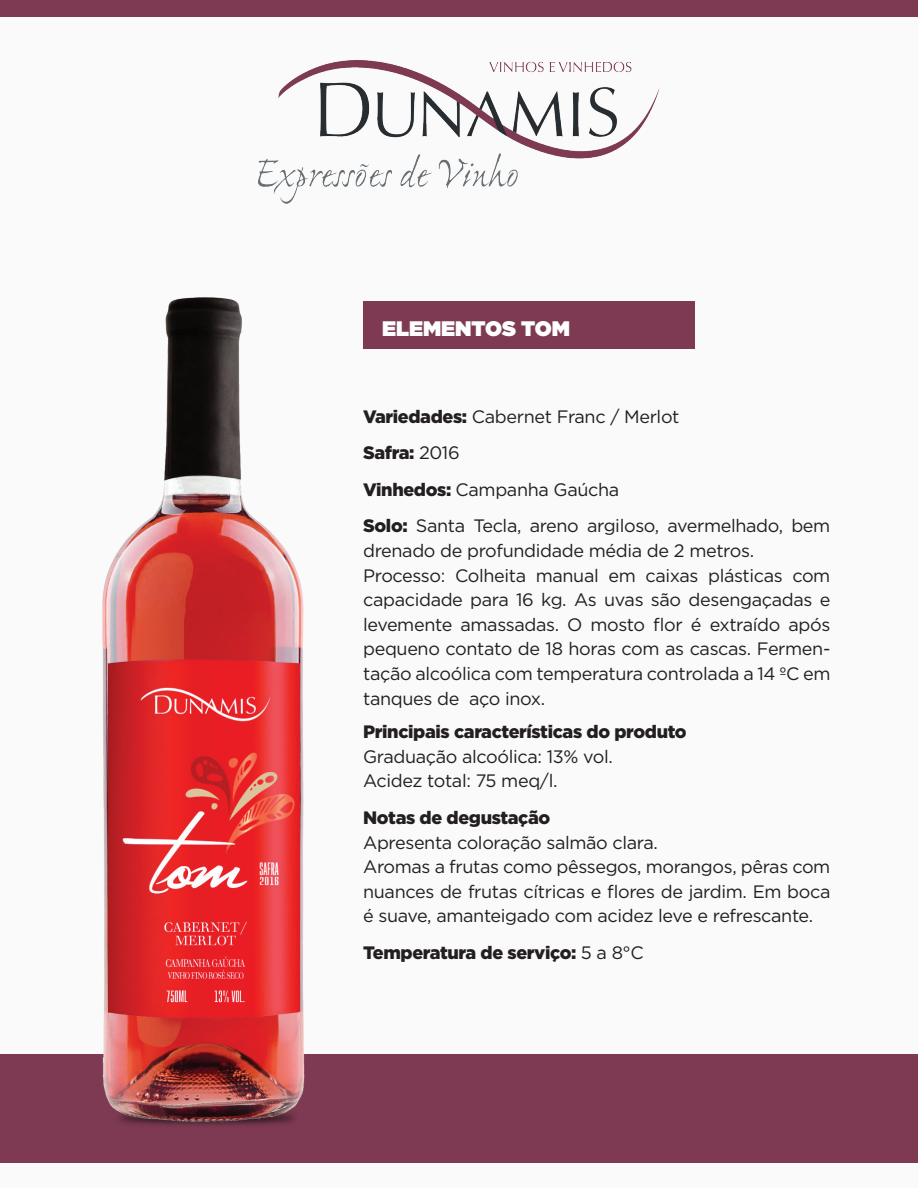
<style>
.page{position:relative;width:918px;height:1188px;background:#fafafa}
.page>*{position:absolute;margin:0;border:0;box-sizing:border-box;transform-origin:0 0}
.t1{font:900 21px "Gotham";color:#fff}
.t2{font:18px/24.6px "Gotham";letter-spacing:-.02em;color:#231f20;text-align:justify}
.t3{font:900 18px "Gotham";letter-spacing:-.02em;color:#231f20}
.s1{font-weight:900}
.s2{font-weight:400}
</style>
<div class="page">
<img style="left:259px;top:61px;width:400px;height:143px">
<div style="left:0;top:1054px;width:918px;height:109px;background:#7d3a52"></div>
<div style="left:363px;top:301px;width:332px;height:48px;background:#7d3a52"></div>
<div style="left:0;top:0;width:918px;height:16px;background:#7d3a52"></div>
<img style="left:102px;top:297px;width:203px;height:828px">
<p class="t1" style="left:382px;top:314px;width:189px">ELEMENTOS TOM</p>
<p class="t2" style="left:363px;top:404px;width:318px"><span class="s1">Variedades:</span> Cabernet Franc / Merlot</p>
<p class="t3" style="left:363px;top:441px;width:98px">Safra: <span class="s2">2016</span></p>
<p class="t2" style="left:363px;top:477px;width:258px"><span class="s1">Vinhedos:</span> Campanha Gaúcha</p>
<p class="t2" style="left:363px;top:513px;width:469px"><span class="s1">Solo:</span> Santa Tecla, areno argiloso, avermelhado, bem drenado de profundidade média de 2 metros.</p>
<p class="t2" style="left:363px;top:563px;width:469px">Processo: Colheita manual em caixas plásticas com capacidade para 16 kg. As uvas são desengaçadas e levemente amassadas. O mosto flor é extraído após pequeno contato de 18 horas com as cascas. Fermen&shy;tação alcoólica com temperatura controlada a 14 ºC em tanques de aço inox.</p>
<p class="t3" style="left:363px;top:720px;width:325px">Principais características do produto</p>
<p class="t2" style="left:363px;top:744px;width:251px">Graduação alcoólica: 13% vol.</p>
<p class="t2" style="left:363px;top:768px;width:196px">Acidez total: 75 meq/l.</p>
<p class="t3" style="left:363px;top:805px;width:189px">Notas de degustação</p>
<p class="t2" style="left:363px;top:830px;width:296px">Apresenta coloração salmão clara.</p>
<p class="t2" style="left:363px;top:854px;width:469px">Aromas a frutas como pêssegos, morangos, pêras com nuances de frutas cítricas e flores de jardim. Em boca é suave, amanteigado com acidez leve e refrescante.</p>
<p class="t3" style="left:363px;top:940px;width:282px">Temperatura de serviço: <span class="s2">5 a 8°C</span></p>
</div>
